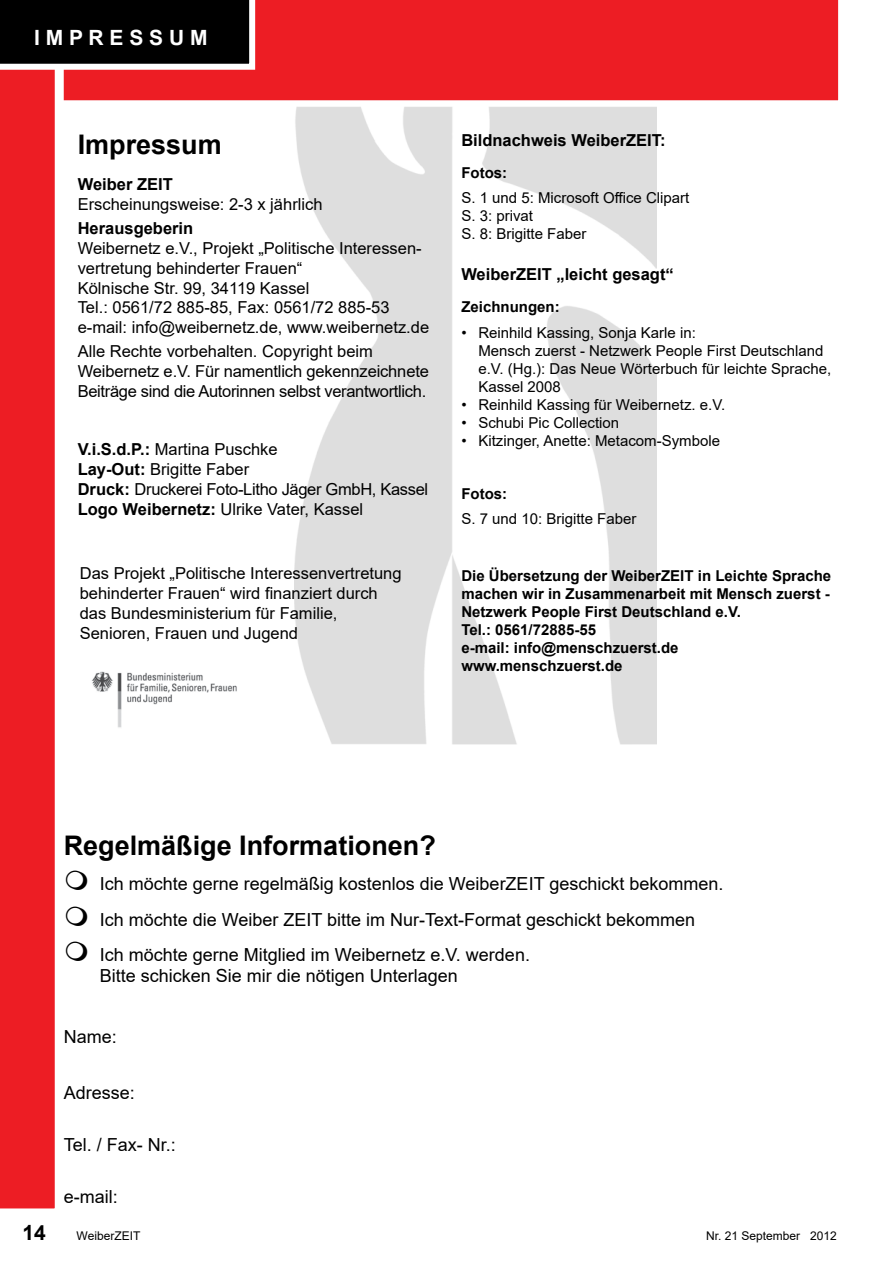
<style>
.page{position:relative;width:893px;height:1263px;background:#fff}
.page>*{position:absolute;margin:0;border:0;box-sizing:border-box;transform-origin:0 0}
.t1{font:700 27px "Arial";color:#000}
.t2{font:700 21px "Arial";color:#fff}
.t3{font:700 21px "Arial";color:#000}
.t4{font:18px "Arial";color:#000}
.t5{font:16.5px/19.8px "Arial";color:#000}
.t6{font:700 16.5px "Arial";color:#000}
.t7{font:15px/18px "Arial";color:#000}
.t8{font:700 15px/18px "Arial";color:#000}
.t9{font:12px "Arial";color:#000}
.s1{font-weight:700}
</style>
<div class="page">
<img style="left:294px;top:107px;width:363px;height:637px">
<div style="left:64px;top:0;width:775px;height:101px;background:#ed1d24"></div>
<svg style="left:0;top:70px;width:64px;height:1139px;background:#ef3b41"></svg>
<svg style="left:0;top:0;width:255px;height:70px;background:#1c1b1b"></svg>
<img style="left:92px;top:671px;width:145px;height:57px">
<p class="t2" style="left:34px;top:23px;width:175px">I M P R E S S U M</p>
<h1 class="t1" style="left:78px;top:125px;width:146px">Impressum</h1>
<p class="t6" style="left:78px;top:173px;width:97px">Weiber ZEIT</p>
<p class="t5" style="left:78px;top:194px;width:246px">Erscheinungsweise: 2-3 x jährlich</p>
<h2 class="t6" style="left:78px;top:217px;width:117px">Herausgeberin</h2>
<p class="t5" style="left:78px;top:238px;width:353px">Weibernetz e.V., Projekt „Politische Interessen&shy;vertretung behinderter Frauen“<br>Kölnische Str. 99, 34119 Kassel<br>Tel.: 0561/72 885-85, Fax: 0561/72 885-53 e-mail: info@weibernetz.de, www.weibernetz.de</p>
<p class="t5" style="left:78px;top:342px;width:353px">Alle Rechte vorbehalten. Copyright beim<br>Weibernetz e.V. Für namentlich gekennzeichnete<br>Beiträge sind die Autorinnen selbst verantwortlich.</p>
<p class="t5" style="left:78px;top:440px;width:352px"><span class="s1">V.i.S.d.P.:</span> Martina Puschke<br><span class="s1">Lay-Out:</span> Brigitte Faber<br><span class="s1">Druck:</span> Druckerei Foto-Litho Jäger GmbH, Kassel <span class="s1">Logo Weibernetz:</span> Ulrike Vater, Kassel</p>
<p class="t5" style="left:80px;top:563px;width:323px">Das Projekt „Politische Interessenvertretung behinderter Frauen“ wird finanziert durch das Bundesministerium für Familie, Senioren, Frauen und Jugend</p>
<h2 class="t6" style="left:461px;top:129px;width:206px">Bildnachweis WeiberZEIT:</h2>
<h3 class="t8" style="left:461px;top:164px;width:47px">Fotos:</h3>
<p class="t7" style="left:461px;top:189px;width:230px">S. 1 und 5: Microsoft Office Clipart<br>S. 3: privat<br>S. 8: Brigitte Faber</p>
<h2 class="t6" style="left:461px;top:263px;width:214px">WeiberZEIT „leicht gesagt“</h2>
<h3 class="t8" style="left:461px;top:298px;width:100px">Zeichnungen:</h3>
<p class="t7" style="left:478px;top:323px;width:354px;text-indent:-17px">• Reinhild Kassing, Sonja Karle in:<br>Mensch zuerst - Netzwerk People First Deutschland e.V. (Hg.): Das Neue Wörterbuch für leichte Sprache, Kassel 2008</p>
<p class="t7" style="left:461px;top:395px;width:265px">• Reinhild Kassing für Weibernetz. e.V.</p>
<p class="t7" style="left:461px;top:413px;width:159px">• Schubi Pic Collection</p>
<p class="t7" style="left:461px;top:431px;width:260px">• Kitzinger, Anette: Metacom-Symbole</p>
<h3 class="t8" style="left:461px;top:485px;width:47px">Fotos:</h3>
<p class="t7" style="left:461px;top:510px;width:177px">S. 7 und 10: Brigitte Faber</p>
<p class="t8" style="left:461px;top:566px;width:371px">Die Übersetzung der WeiberZEIT in Leichte Sprache machen wir in Zusammenarbeit mit Mensch zuerst - Netzwerk People First Deutschland e.V.<br>Tel.: 0561/72885-55<br>e-mail: info@menschzuerst.de www.menschzuerst.de</p>
<h1 class="t1" style="left:64px;top:826px;width:374px">Regelmäßige Informationen?</h1>
<p class="t4" style="left:100px;top:871px;width:625px">Ich möchte gerne regelmäßig kostenlos die WeiberZEIT geschickt bekommen.</p>
<p class="t4" style="left:100px;top:907px;width:597px">Ich möchte die Weiber ZEIT bitte im Nur-Text-Format geschickt bekommen</p>
<p class="t4" style="left:100px;top:942px;width:432px">Ich möchte gerne Mitglied im Weibernetz e.V. werden.</p>
<p class="t4" style="left:100px;top:963px;width:360px">Bitte schicken Sie mir die nötigen Unterlagen</p>
<p class="t4" style="left:64px;top:1024px;width:55px">Name:</p>
<p class="t4" style="left:64px;top:1080px;width:73px">Adresse:</p>
<p class="t4" style="left:64px;top:1132px;width:114px">Tel. / Fax- Nr.:</p>
<p class="t4" style="left:64px;top:1184px;width:56px">e-mail:</p>
<p class="t3" style="left:23px;top:1218px;width:25px">14</p>
<p class="t9" style="left:77px;top:1228px;width:65px">WeiberZEIT</p>
<p class="t9" style="left:706px;top:1228px;width:132px">Nr. 21 September 2012</p>
</div>
